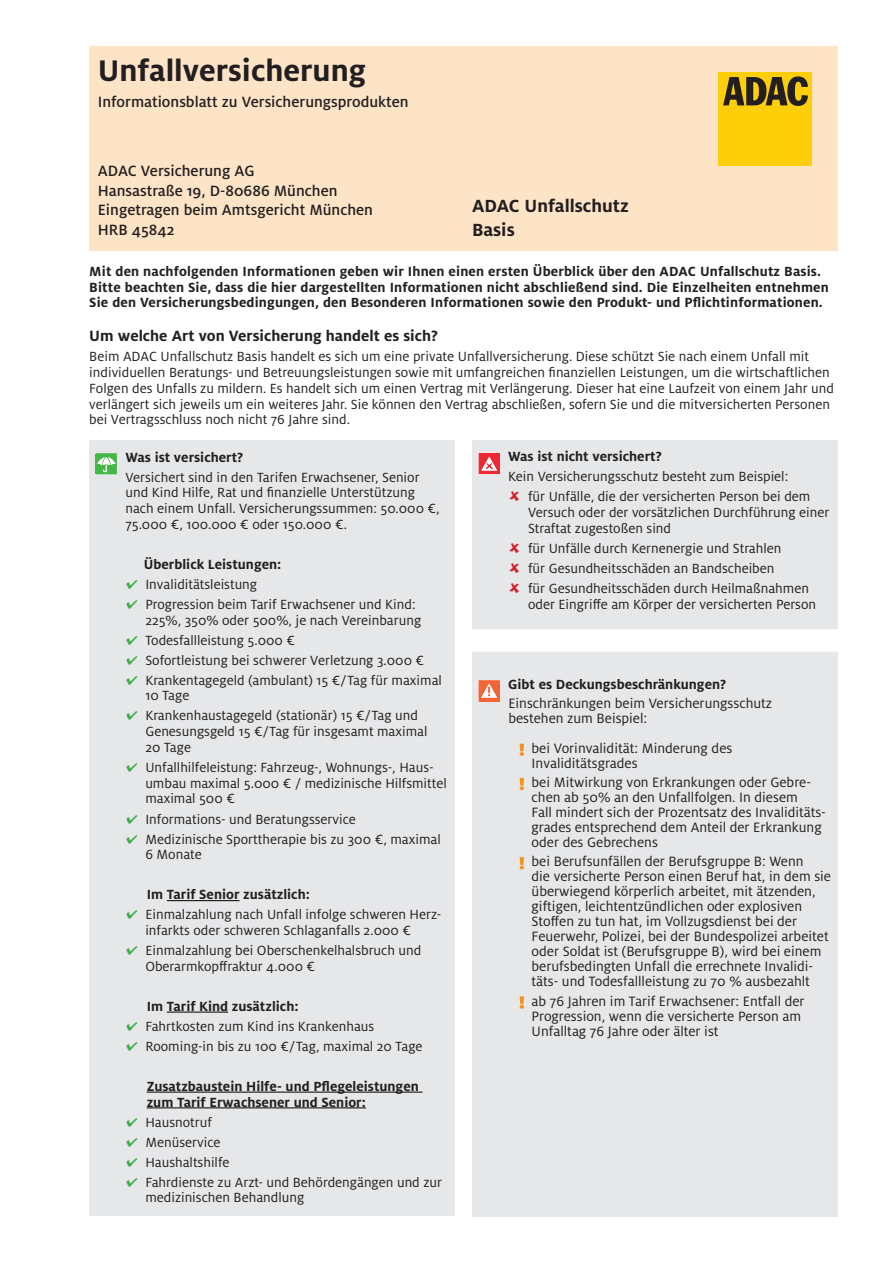
<style>
.page{position:relative;width:893px;height:1263px;background:#fff}
.page>*{position:absolute;margin:0;border:0;box-sizing:border-box;transform-origin:0 0}
.t1{font:700 33px "Milofor ADAC";color:#231f20}
.t2{font:700 19.5px/24px "Milofor ADAC";color:#231f20}
.t3{font:500 16.5px/19.5px "Milofor ADAC";color:#231f20}
.t4{font:700 16.5px "Milofor ADAC";color:#231f20}
.t5{font:15px/15px "Milofor ADAC";color:#231f20}
.t6{font:14.7px/20px "Milofor ADAC";color:#231f20}
.t7{font:700 14.7px/15.8px "Milofor ADAC";letter-spacing:.01em;color:#231f20}
.s1{font-weight:700}
.s2{color:#40ae49}
</style>
<div class="page">
<div style="left:89px;top:47px;width:749px;height:204px;background:#fee4c7"></div>
<div style="left:89px;top:440px;width:366px;height:776px;background:#e6e7e9"></div>
<hr style="left:167px;top:900px;width:73px;height:1px;background:#231f20">
<hr style="left:167px;top:1011px;width:61px;height:2px;background:#231f20">
<hr style="left:147px;top:1091px;width:276px;height:2px;background:#231f20">
<hr style="left:147px;top:1107px;width:219px;height:1px;background:#231f20">
<svg style="left:96px;top:453px;width:21px;height:22px"></svg>
<div style="left:472px;top:440px;width:366px;height:776px;background:#e6e7e9"></div>
<svg style="left:478px;top:453px;width:22px;height:22px"></svg>
<img style="left:479px;top:453px;width:21px;height:21px">
<img style="left:481px;top:456px;width:16px;height:15px">
<svg style="left:478px;top:701px;width:22px;height:1px"></svg>
<img style="left:478px;top:680px;width:22px;height:21px">
<img style="left:481px;top:683px;width:16px;height:15px">
<svg style="left:520px;top:744px;width:4px;height:12px"></svg>
<svg style="left:520px;top:778px;width:4px;height:12px"></svg>
<svg style="left:520px;top:857px;width:4px;height:12px"></svg>
<svg style="left:520px;top:996px;width:4px;height:13px"></svg>
<div style="left:719px;top:72px;width:93px;height:94px;background:#fece08"></div>
<svg style="left:723px;top:76px;width:85px;height:30px"></svg>
<div style="left:472px;top:629px;width:383px;height:23px;background:#fff"></div>
<h1 class="t1" style="left:98px;top:52px;width:270px">Unfallversicherung</h1>
<p class="t3" style="left:98px;top:92px;width:312px">Informationsblatt zu Versicherungsprodukten</p>
<p class="t3" style="left:98px;top:161px;width:277px">ADAC Versicherung AG<br>Hansastraße 19, D-80686 München<br>Eingetragen beim Amtsgericht München<br>HRB 45842</p>
<p class="t7" style="left:89px;top:263px;width:741px">Mit den nachfolgenden Informationen geben wir Ihnen einen ersten Überblick über den ADAC Unfallschutz Basis.<br>Bitte beachten Sie, dass die hier dargestellten Informationen nicht abschließend sind. Die Einzelheiten entnehmen<br>Sie den Versicherungsbedingungen, den Besonderen Informationen sowie den Produkt- und Pflichtinformationen.</p>
<p class="t4" style="left:89px;top:327px;width:350px">Um welche Art von Versicherung handelt es sich?</p>
<p class="t6" style="left:89px;top:349px;width:746px;line-height:15.8px">Beim ADAC Unfallschutz Basis handelt es sich um eine private Unfallversicherung. Diese schützt Sie nach einem Unfall mit individuellen Beratungs- und Betreuungsleistungen sowie mit umfangreichen finanziellen Leistungen, um die wirtschaftlichen Folgen des Unfalls zu mildern. Es handelt sich um einen Vertrag mit Verlängerung. Dieser hat eine Laufzeit von einem Jahr und verlängert sich jeweils um ein weiteres Jahr. Sie können den Vertrag abschließen, sofern Sie und die mitversicherten Personen bei Vertragsschluss noch nicht 76 Jahre sind.</p>
<p class="t7" style="left:125px;top:449px;width:119px">Was ist versichert?</p>
<p class="t6" style="left:125px;top:469px;width:316px;line-height:15.8px">Versichert sind in den Tarifen Erwachsener, Senior und Kind Hilfe, Rat und finanzielle Unterstützung nach einem Unfall. Versicherungssummen: 50.000 €, 75.000 €, 100.000 € oder 150.000 €.</p>
<p class="t6" style="left:125px;top:554px;width:292px;text-indent:18px"><span class="s1">Überblick Leistungen:<br></span><span class="s2">◊</span> Invaliditätsleistung<br><span class="s2">◊</span> Progression beim Tarif Erwachsener und Kind:</p>
<p class="t6" style="left:125px;top:610px;width:318px;text-indent:20px">225%, 350% oder 500%, je nach Vereinbarung<br><span class="s2">◊</span> Todesfallleistung 5.000 €<br><span class="s2">◊</span> Sofortleistung bei schwerer Verletzung 3.000 €<br><span class="s2">◊</span> Krankentagegeld (ambulant) 15 €/Tag für maximal</p>
<p class="t6" style="left:125px;top:686px;width:294px;text-indent:20px">10 Tage<br><span class="s2">◊</span> Krankenhaustagegeld (stationär) 15 €/Tag und</p>
<p class="t6" style="left:145px;top:724px;width:284px;line-height:15.8px">Genesungsgeld 15 €/Tag für insgesamt maximal<br>20 Tage</p>
<p class="t6" style="left:145px;top:760px;width:303px;line-height:15.8px;text-indent:-20px"><span class="s2">◊</span> Unfallhilfeleistung: Fahrzeug-, Wohnungs-, Haus&shy;umbau maximal 5.000 € / medizinische Hilfsmittel maximal 500 €</p>
<p class="t6" style="left:125px;top:809px;width:317px"><span class="s2">◊</span> Informations- und Beratungsservice<br><span class="s2">◊</span> Medizinische Sporttherapie bis zu 300 €, maximal</p>
<p class="t6" style="left:145px;top:845px;width:58px">6 Monate</p>
<p class="t6" style="left:125px;top:885px;width:317px;text-indent:21px"><span class="s1">Im Tarif Senior zusätzlich:<br></span><span class="s2">◊</span> Einmalzahlung nach Unfall infolge schweren Herz-</p>
<p class="t6" style="left:125px;top:920px;width:297px;text-indent:20px">infarkts oder schweren Schlaganfalls 2.000 € <span class="s2">◊</span> Einmalzahlung bei Oberschenkelhalsbruch und</p>
<p class="t6" style="left:145px;top:956px;width:171px">Oberarmkopffraktur 4.000 €</p>
<p class="t6" style="left:125px;top:996px;width:299px;text-indent:21px"><span class="s1">Im Tarif Kind zusätzlich:<br></span><span class="s2">◊</span> Fahrtkosten zum Kind ins Krankenhaus<br><span class="s2">◊</span> Rooming-in bis zu 100 €/Tag, maximal 20 Tage</p>
<p class="t7" style="left:147px;top:1078px;width:274px">Zusatzbaustein Hilfe- und Pflegeleistungen zum Tarif Erwachsener und Senior:</p>
<p class="t6" style="left:125px;top:1112px;width:318px"><span class="s2">◊</span> Hausnotruf<br><span class="s2">◊</span> Menüservice<br><span class="s2">◊</span> Haushaltshilfe<br><span class="s2">◊</span> Fahrdienste zu Arzt- und Behördengängen und zur</p>
<p class="t6" style="left:145px;top:1188px;width:160px">medizinischen Behandlung</p>
<h2 class="t2" style="left:472px;top:194px;width:158px">ADAC Unfallschutz<br>Basis</h2>
<p class="t7" style="left:508px;top:449px;width:155px">Was ist nicht versichert?</p>
<p class="t6" style="left:528px;top:467px;width:284px;text-indent:-20px">Kein Versicherungsschutz besteht zum Beispiel:<br>für Unfälle, die der versicherten Person bei dem</p>
<p class="t6" style="left:528px;top:505px;width:303px;line-height:15.8px">Versuch oder der vorsätzlichen Durchführung einer<br>Straftat zugestoßen sind</p>
<p class="t6" style="left:528px;top:538px;width:282px">für Unfälle durch Kernenergie und Strahlen<br>für Gesundheitsschäden an Bandscheiben<br>für Gesundheitsschäden durch Heilmaßnahmen</p>
<p class="t6" style="left:528px;top:594px;width:290px">oder Eingriffe am Körper der versicherten Person</p>
<p class="t7" style="left:508px;top:676px;width:220px">Gibt es Deckungsbeschränkungen?</p>
<p class="t5" style="left:508px;top:696px;width:265px">Einschränkungen beim Versicherungsschutz bestehen zum Beispiel:</p>
<p class="t5" style="left:532px;top:741px;width:202px">bei Vorinvalidität: Minderung des<br>Invaliditätsgrades</p>
<p class="t5" style="left:532px;top:775px;width:296px">bei Mitwirkung von Erkrankungen oder Gebre&shy;chen ab 50% an den Unfallfolgen. In diesem<br>Fall mindert sich der Prozentsatz des Invaliditäts&shy;grades entsprechend dem Anteil der Erkrankung oder des Gebrechens</p>
<p class="t5" style="left:532px;top:854px;width:301px">bei Berufsunfällen der Berufsgruppe B: Wenn<br>die versicherte Person einen Beruf hat, in dem sie überwiegend körperlich arbeitet, mit ätzenden, giftigen, leichtentzündlichen oder explosiven Stoffen zu tun hat, im Vollzugsdienst bei der Feuerwehr, Polizei, bei der Bundespolizei arbeitet oder Soldat ist (Berufsgruppe B), wird bei einem berufsbedingten Unfall die errechnete Invalidi&shy;täts- und Todesfallleistung zu 70 % ausbezahlt</p>
<p class="t5" style="left:532px;top:994px;width:275px">ab 76 Jahren im Tarif Erwachsener: Entfall der<br>Progression, wenn die versicherte Person am<br>Unfalltag 76 Jahre oder älter ist</p>
</div>
